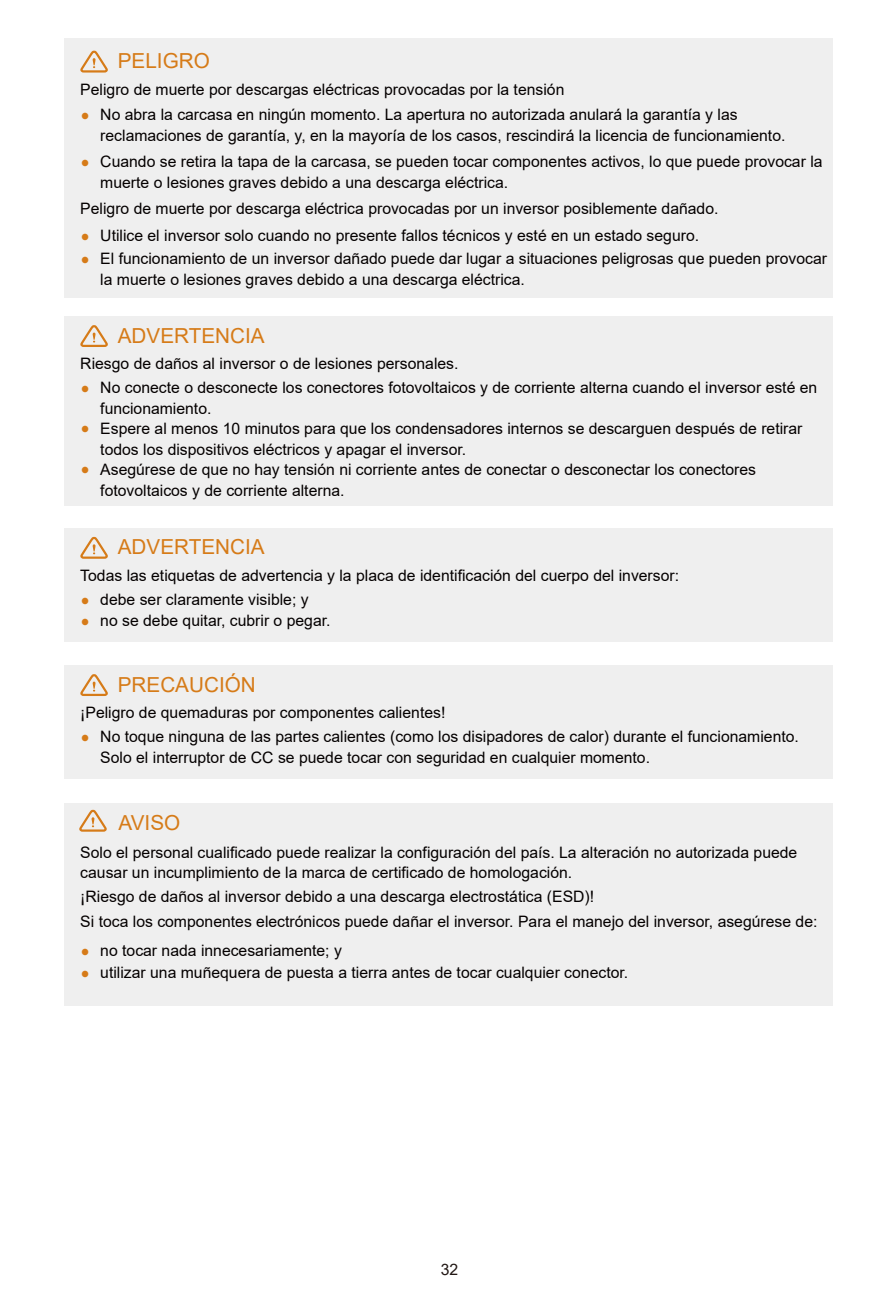
<style>
.page{position:relative;width:893px;height:1295px;background:#fff}
.page>*{position:absolute;margin:0;border:0;box-sizing:border-box;transform-origin:0 0}
.t1{font:21.82px/40.3px "Wingdings";color:#d67b18;text-align:justify}
.t2{font:20.7px "Arial";color:#d67b18}
.t3{font:15.75px/20.5px "Arial";color:#040000}
.t4{font:15.75px "Arial";color:#221815}
.s1{color:#d67b18}
</style>
<div class="page">
<div style="left:64px;top:38px;width:768px;height:260px;background:#efefef"></div>
<svg style="left:80px;top:50px;width:28px;height:23px"></svg>
<div style="left:64px;top:316px;width:768px;height:190px;background:#efefef"></div>
<svg style="left:80px;top:325px;width:28px;height:22px"></svg>
<div style="left:64px;top:528px;width:768px;height:113px;background:#efefef"></div>
<svg style="left:80px;top:536px;width:28px;height:23px"></svg>
<div style="left:64px;top:665px;width:768px;height:114px;background:#efefef"></div>
<svg style="left:80px;top:674px;width:28px;height:22px"></svg>
<div style="left:64px;top:803px;width:768px;height:202px;background:#efefef"></div>
<svg style="left:79px;top:809px;width:28px;height:23px"></svg>
<h2 class="t2" style="left:118px;top:47px;width:94px">PELIGRO</h2>
<p class="t3" style="left:80px;top:79px;width:486px">Peligro de muerte por descargas eléctricas provocadas por la tensión</p>
<h1 class="t1" style="left:80px;top:97px;width:12px">•</h1>
<h1 class="t1" style="left:80px;top:143px;width:12px">•</h1>
<p class="t3" style="left:100px;top:104px;width:687px">No abra la carcasa en ningún momento. La apertura no autorizada anulará la garantía y las reclamaciones de garantía, y, en la mayoría de los casos, rescindirá la licencia de funcionamiento.</p>
<p class="t3" style="left:100px;top:151px;width:724px">Cuando se retira la tapa de la carcasa, se pueden tocar componentes activos, lo que puede provocar la muerte o lesiones graves debido a una descarga eléctrica.</p>
<p class="t3" style="left:80px;top:198px;width:640px">Peligro de muerte por descarga eléctrica provocadas por un inversor posiblemente dañado.</p>
<p class="t3" style="left:100px;top:248px;width:728px">El funcionamiento de un inversor dañado puede dar lugar a situaciones peligrosas que pueden provocar la muerte o lesiones graves debido a una descarga eléctrica.</p>
<p class="t3" style="left:80px;top:225px;width:620px"><span class="s1">•</span> Utilice el inversor solo cuando no presente fallos técnicos y esté en un estado seguro.</p>
<h1 class="t1" style="left:80px;top:241px;width:12px">•</h1>
<h2 class="t2" style="left:118px;top:321px;width:148px">ADVERTENCIA</h2>
<p class="t3" style="left:100px;top:351px;width:718px;line-height:24.3px;text-indent:-20px">Riesgo de daños al inversor o de lesiones personales.<br>No conecte o desconecte los conectores fotovoltaicos y de corriente alterna cuando el inversor esté en</p>
<p class="t3" style="left:100px;top:398px;width:704px">funcionamiento.<br>Espere al menos 10 minutos para que los condensadores internos se descarguen después de retirar todos los dispositivos eléctricos y apagar el inversor.<br>Asegúrese de que no hay tensión ni corriente antes de conectar o desconectar los conectores fotovoltaicos y de corriente alterna.</p>
<h1 class="t1" style="left:80px;top:370px;width:12px">• • •</h1>
<h2 class="t2" style="left:118px;top:533px;width:148px">ADVERTENCIA</h2>
<p class="t3" style="left:80px;top:565px;width:600px">Todas las etiquetas de advertencia y la placa de identificación del cuerpo del inversor:</p>
<p class="t3" style="left:80px;top:589px;width:230px"><span class="s1">•</span> debe ser claramente visible; y</p>
<p class="t3" style="left:80px;top:610px;width:252px"><span class="s1">•</span> no se debe quitar, cubrir o pegar.</p>
<h2 class="t2" style="left:118px;top:670px;width:140px">PRECAUCIÓN</h2>
<p class="t3" style="left:100px;top:700px;width:700px;line-height:24.3px;text-indent:-20px">¡Peligro de quemaduras por componentes calientes!<br>No toque ninguna de las partes calientes (como los disipadores de calor) durante el funcionamiento.</p>
<p class="t3" style="left:100px;top:747px;width:551px">Solo el interruptor de CC se puede tocar con seguridad en cualquier momento.</p>
<h1 class="t1" style="left:80px;top:719px;width:12px">•</h1>
<h2 class="t2" style="left:119px;top:808px;width:63px">AVISO</h2>
<p class="t3" style="left:80px;top:841px;width:718px">Solo el personal cualificado puede realizar la configuración del país. La alteración no autorizada puede causar un incumplimiento de la marca de certificado de homologación.</p>
<p class="t3" style="left:80px;top:883px;width:739px;line-height:25.4px">¡Riesgo de daños al inversor debido a una descarga electrostática (ESD)!<br>Si toca los componentes electrónicos puede dañar el inversor. Para el manejo del inversor, asegúrese de:</p>
<p class="t3" style="left:80px;top:940px;width:263px"><span class="s1">•</span> no tocar nada innecesariamente; y</p>
<p class="t3" style="left:80px;top:962px;width:549px"><span class="s1">•</span> utilizar una muñequera de puesta a tierra antes de tocar cualquier conector.</p>
<p class="t4" style="left:441px;top:1258px;width:19px">32</p>
</div>
